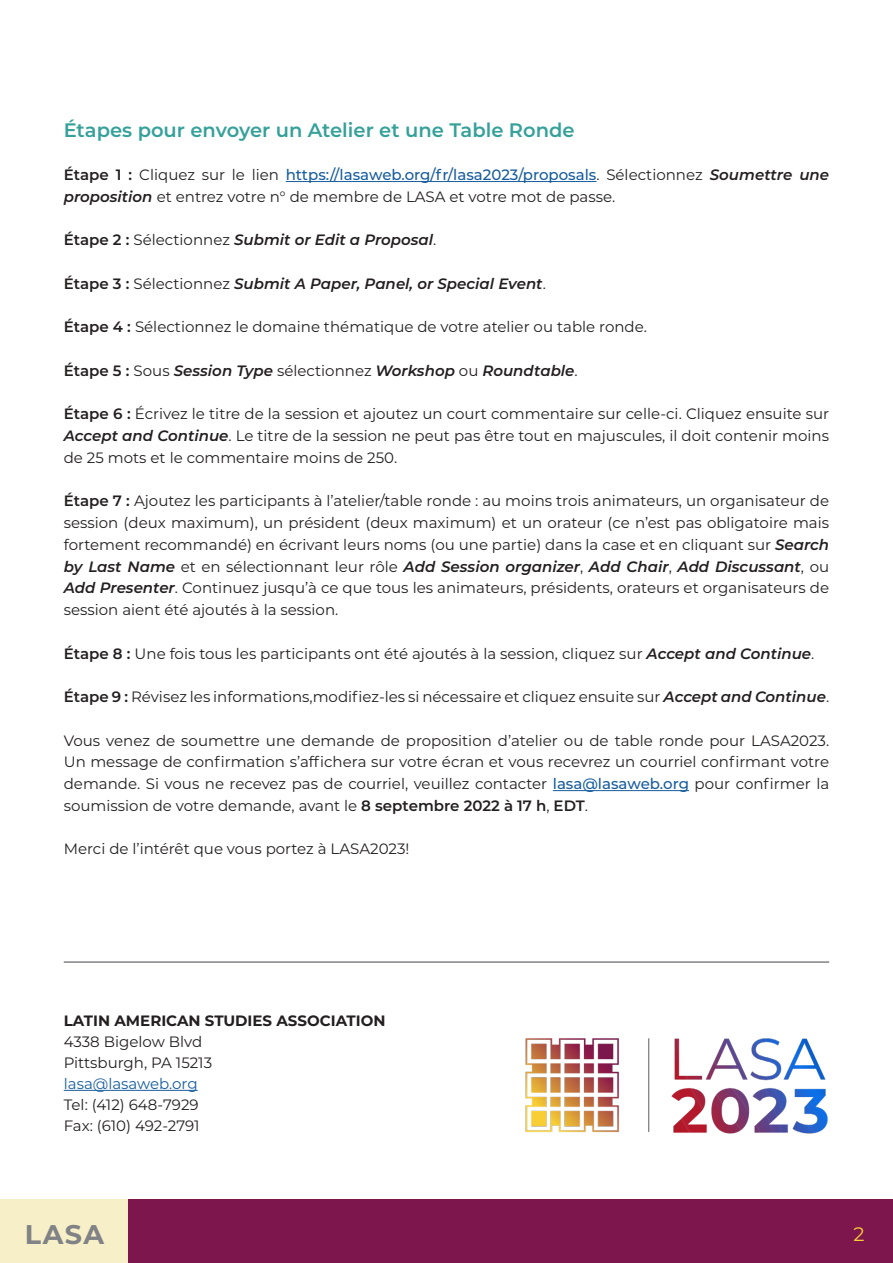
<style>
.page{position:relative;width:893px;height:1263px;background:#fff}
.page>*{position:absolute;margin:0;border:0;box-sizing:border-box;transform-origin:0 0}
.t1{font:700 27px "Montserrat";color:#808285}
.t2{font:600 19.5px "Montserrat";color:#35a199}
.t3{font:19.5px "Montserrat";color:#f8ce34}
.Cuerpo_de_texto{font:15px/21.8px "Montserrat";color:#231f20;text-align:justify}
.t4{font:italic 600 15px "Montserrat";color:#231f20}
.Cuerpo_de_texto_resa{font:700 15px "Montserrat";color:#231f20}
.Cuerpo_de_texto-2{font:15px "Montserrat";color:#175d9e}
.s1{font-weight:600}
.s2{font-weight:500;color:#175d9e}
.s3{font-weight:600;font-style:italic}
.s4{font-style:normal}
.s5{font-weight:400;font-style:normal}
</style>
<div class="page">
<div style="left:0;top:1199px;width:129px;height:64px;background:#f6efc7"></div>
<div style="left:129px;top:1199px;width:764px;height:64px;background:#7d164c"></div>
<hr style="left:286px;top:181px;width:310px;height:1px;background:#175d9e">
<hr style="left:553px;top:790px;width:136px;height:1px;background:#175d9e">
<hr style="left:64px;top:1090px;width:134px;height:1px;background:#175d9e">
<hr style="left:64px;top:961px;width:765px;height:2px;background:#808285">
<img style="left:525px;top:1038px;width:303px;height:96px">
<p class="t2" style="left:64px;top:116px;width:512px">Étapes pour envoyer un Atelier et une Table Ronde</p>
<p class="Cuerpo_de_texto" style="left:64px;top:163px;width:767px"><span class="s1">Étape 1 :</span> Cliquez sur le lien <span class="s2">https://lasaweb.org/fr/lasa2023/proposals</span>. Sélectionnez <span class="s3">Soumettre une proposition</span> et entrez votre n° de membre de LASA et votre mot de passe.</p>
<p class="t4" style="left:64px;top:229px;width:374px"><span class="s4">Étape 2 :</span> <span class="s5">Sélectionnez</span> Submit or Edit a Proposal<span class="s5">.</span></p>
<p class="t4" style="left:64px;top:273px;width:484px"><span class="s4">Étape 3 :</span> <span class="s5">Sélectionnez</span> Submit A Paper, Panel, or Special Event<span class="s5">.</span></p>
<p class="Cuerpo_de_texto" style="left:64px;top:316px;width:585px"><span class="s1">Étape 4 :</span> Sélectionnez le domaine thématique de votre atelier ou table ronde.</p>
<p class="t4" style="left:64px;top:360px;width:515px"><span class="s4">Étape 5 :</span> <span class="s5">Sous</span> Session Type <span class="s5">sélectionnez</span> Workshop <span class="s5">ou</span> Roundtable<span class="s5">.</span></p>
<p class="Cuerpo_de_texto" style="left:64px;top:403px;width:767px"><span class="s1">Étape 6 :</span> Écrivez le titre de la session et ajoutez un court commentaire sur celle-ci. Cliquez ensuite sur <span class="s3">Accept and Continue</span>. Le titre de la session ne peut pas être tout en majuscules, il doit contenir moins de 25 mots et le commentaire moins de 250.</p>
<p class="Cuerpo_de_texto" style="left:64px;top:490px;width:767px"><span class="s1">Étape 7 :</span> Ajoutez les participants à l’atelier/table ronde : au moins trois animateurs, un organisateur de session (deux maximum), un président (deux maximum) et un orateur (ce n’est pas obligatoire mais fortement recommandé) en écrivant leurs noms (ou une partie) dans la case et en cliquant sur <span class="s3">Search by Last Name</span> et en sélectionnant leur rôle <span class="s3">Add Session organizer</span>, <span class="s3">Add Chair</span>, <span class="s3">Add Discussant</span>, ou <span class="s3">Add Presenter</span>. Continuez jusqu’à ce que tous les animateurs, présidents, orateurs et organisateurs de session aient été ajoutés à la session.</p>
<p class="Cuerpo_de_texto" style="left:64px;top:642px;width:752px"><span class="s1">Étape 8 :</span> Une fois tous les participants ont été ajoutés à la session, cliquez sur <span class="s3">Accept and Continue</span>.</p>
<p class="Cuerpo_de_texto" style="left:64px;top:685px;width:767px"><span class="s1">Étape 9 :</span> Révisez les informations,modifiez-les si nécessaire et cliquez ensuite sur <span class="s3">Accept and Continue</span>.</p>
<p class="Cuerpo_de_texto" style="left:64px;top:729px;width:767px">Vous venez de soumettre une demande de proposition d’atelier ou de table ronde pour LASA2023.<br>Un message de confirmation s’affichera sur votre écran et vous recevrez un courriel confirmant votre demande. Si vous ne recevez pas de courriel, veuillez contacter <span class="s2">lasa@lasaweb.org</span> pour confirmer la soumission de votre demande, avant le <span class="s1">8 septembre 2022 à 17 h</span>, <span class="s1">EDT</span>.</p>
<p class="Cuerpo_de_texto" style="left:64px;top:838px;width:347px">Merci de l’intérêt que vous portez à LASA2023!</p>
<p class="Cuerpo_de_texto_resa" style="left:64px;top:1010px;width:323px">LATIN AMERICAN STUDIES ASSOCIATION</p>
<p class="Cuerpo_de_texto" style="left:64px;top:1030px;width:140px">4338 Bigelow Blvd</p>
<p class="Cuerpo_de_texto" style="left:64px;top:1051px;width:150px">Pittsburgh, PA 15213</p>
<p class="Cuerpo_de_texto-2" style="left:64px;top:1073px;width:135px">lasa@lasaweb.org</p>
<p class="Cuerpo_de_texto" style="left:64px;top:1093px;width:136px">Tel: (412) 648-7929</p>
<p class="Cuerpo_de_texto" style="left:64px;top:1114px;width:137px">Fax: (610) 492-2791</p>
<h1 class="t1" style="left:25px;top:1215px;width:81px">LASA</h1>
<h2 class="t3" style="left:853px;top:1220px;width:13px">2</h2>
</div>
